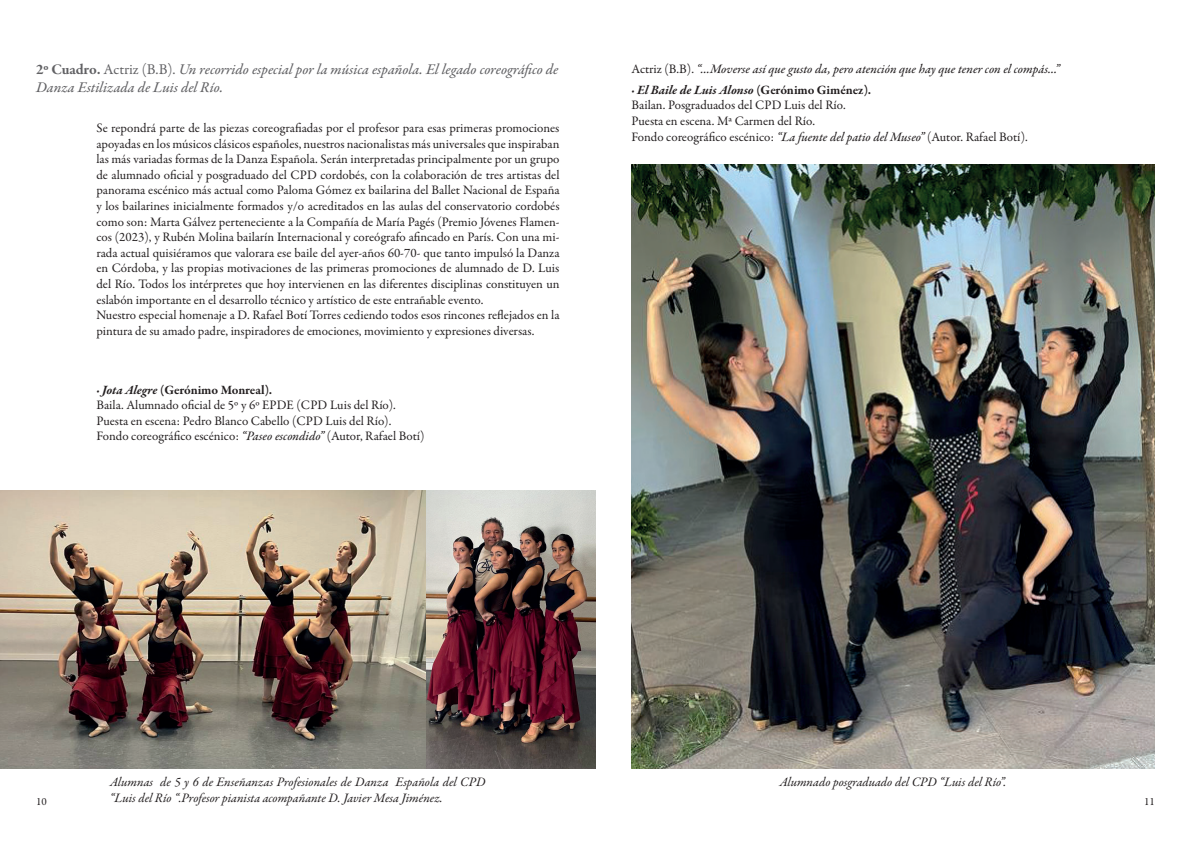
<style>
.page{position:relative;width:1191px;height:842px;background:#fff}
.page>*{position:absolute;margin:0;border:0;box-sizing:border-box;transform-origin:0 0}
.t1{font:15px/18px "Garamond Premr Pro Med It";color:#616164}
.t2{font:13px/15.6px "Garamond Premr Pro";color:#231f20}
.t3{font:italic 13px/15.6px "Garamond Premr Pro";color:#231f20}
.t4{font:13px "Garamond Premr Pro Med It";color:#231f20}
.t5{font:11px "Garamond Premr Pro";color:#231f20}
.s1{font-family:"Garamond Premr Pro";font-weight:700}
.s2{font-family:"Garamond Premr Pro"}
.s3{font-weight:700;font-style:italic}
.s4{font-weight:700}
.s5{font-family:"Garamond Premr Pro Med It"}
</style>
<div class="page">
<img style="left:631px;top:164px;width:523px;height:604px">
<img style="left:0;top:490px;width:595px;height:278px">
<p class="t1" style="left:36px;top:61px;width:524px"><span class="s1">2º Cuadro.</span> <span class="s2">Actriz (B.B).</span> Un recorrido especial por la música española. El legado coreográfico de<br>Danza Estilizada de Luis del Río.</p>
<p class="t2" style="left:96px;top:120px;width:464px">Se repondrá parte de las piezas coreografiadas por el profesor para esas primeras promociones apoyadas en los músicos clásicos españoles, nuestros nacionalistas más universales que inspiraban las más variadas formas de la Danza Española. Serán interpretadas principalmente por un grupo de alumnado oficial y posgraduado del CPD cordobés, con la colaboración de tres artistas del panorama escénico más actual como Paloma Gómez ex bailarina del Ballet Nacional de España y los bailarines inicialmente formados y/o acreditados en las aulas del conservatorio cordobés como son: Marta Gálvez perteneciente a la Compañía de María Pagés (Premio Jóvenes Flamen&shy;cos (2023), y Rubén Molina bailarín Internacional y coreógrafo afincado en París. Con una mi&shy;rada actual quisiéramos que valorara ese baile del ayer-años 60-70- que tanto impulsó la Danza en Córdoba, y las propias motivaciones de las primeras promociones de alumnado de D. Luis del Río. Todos los intérpretes que hoy intervienen en las diferentes disciplinas constituyen un eslabón importante en el desarrollo técnico y artístico de este entrañable evento.<br>Nuestro especial homenaje a D. Rafael Botí Torres cediendo todos esos rincones reflejados en la pintura de su amado padre, inspiradores de emociones, movimiento y expresiones diversas.</p>
<p class="t2" style="left:96px;top:382px;width:330px"><span class="s3">· Jota Alegre</span> <span class="s4">(Gerónimo Monreal).<br></span>Baila. Alumnado oficial de 5º y 6º EPDE (CPD Luis del Río).<br>Puesta en escena: Pedro Blanco Cabello (CPD Luis del Río).<br>Fondo coreográfico escénico: <span class="s5">“Paseo escondido”</span> (Autor, Rafael Botí)</p>
<p class="t4" style="left:631px;top:60px;width:430px"><span class="s2">Actriz (B.B).</span> “…Moverse así que gusto da, pero atención que hay que tener con el compás…”</p>
<p class="t2" style="left:631px;top:82px;width:398px"><span class="s3">· El Baile de Luis Alonso</span> <span class="s4">(Gerónimo Giménez).<br></span>Bailan. Posgraduados del CPD Luis del Río.<br>Puesta en escena. Mª Carmen del Río.<br>Fondo coreográfico escénico: <span class="s5">“La fuente del patio del Museo”</span> (Autor. Rafael Botí).</p>
<p class="t3" style="left:110px;top:775px;width:377px">Alumnas de 5 y 6 de Enseñanzas Profesionales de Danza Española del CPD “Luis del Río “.Profesor pianista acompañante D. Javier Mesa Jiménez.</p>
<p class="t3" style="left:779px;top:775px;width:228px">Alumnado posgraduado del CPD “Luis del Río”.</p>
<p class="t5" style="left:36px;top:794px;width:12px">10</p>
<p class="t5" style="left:1144px;top:794px;width:12px">11</p>
</div>
